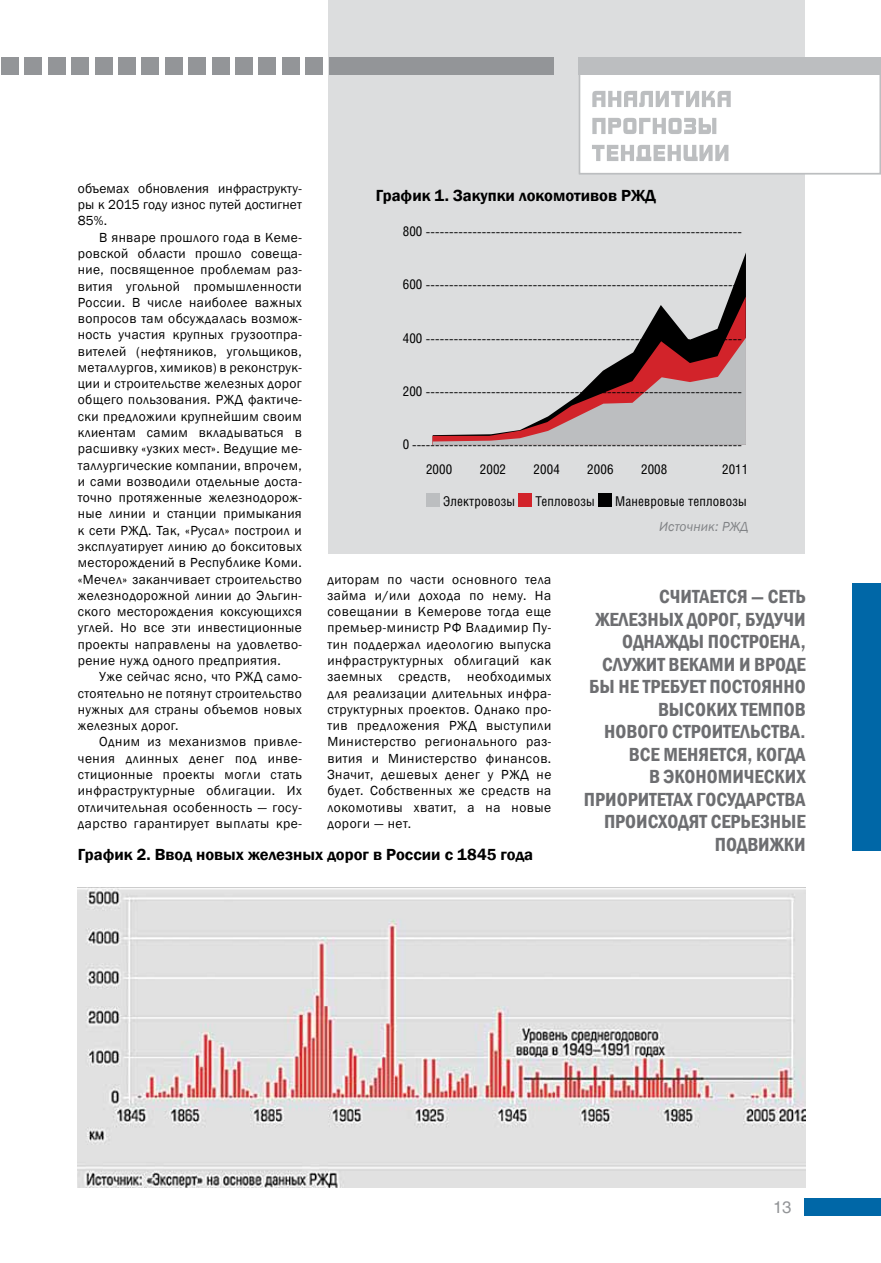
<style>
.page{position:relative;width:881px;height:1263px;background:#fff}
.page>*{position:absolute;margin:0;border:0;box-sizing:border-box;transform-origin:0 0}
.t1{font:600 condensed 19.5px/22.5px "Franklin Gothic";color:#6d6e71;text-align:right}
.t2{font:600 16.5px "Franklin Gothic";color:#000}
.t3{font:16.5px "Helios";color:#939598}
.t4{font:13.5px/16.4px "Franklin Gothic";letter-spacing:.03em;color:#000;text-align:justify}
.t5{font:13.5px "Helios Cond";letter-spacing:.01em;color:#000}
.t6{font:italic 13.5px "Franklin Gothic";letter-spacing:.01em;color:#808285}
</style>
<div class="page">
<div style="left:327px;top:0;width:477px;height:554px;background:#dcddde"></div>
<div style="left:579px;top:58px;width:300px;height:116px;background:#fff"></div>
<div style="left:578px;top:57px;width:302px;height:117px;border:2px solid #bcbec0"></div>
<div style="left:329px;top:58px;width:224px;height:17px;background:#939598"></div>
<div style="left:1px;top:58px;width:17px;height:17px;background:#939598"></div>
<div style="left:578px;top:58px;width:302px;height:17px;background:#bcbec0"></div>
<svg style="left:592px;top:145px;width:136px;height:16px"></svg>
<svg style="left:592px;top:118px;width:124px;height:16px"></svg>
<svg style="left:592px;top:91px;width:138px;height:16px"></svg>
<div style="left:804px;top:1198px;width:76px;height:17px;background:#0067a7"></div>
<div style="left:25px;top:58px;width:17px;height:17px;background:#939598"></div>
<div style="left:48px;top:58px;width:17px;height:17px;background:#939598"></div>
<div style="left:72px;top:58px;width:17px;height:17px;background:#939598"></div>
<div style="left:95px;top:58px;width:17px;height:17px;background:#939598"></div>
<div style="left:118px;top:58px;width:17px;height:17px;background:#939598"></div>
<div style="left:142px;top:58px;width:17px;height:17px;background:#939598"></div>
<div style="left:165px;top:58px;width:17px;height:17px;background:#939598"></div>
<div style="left:188px;top:58px;width:17px;height:17px;background:#939598"></div>
<div style="left:212px;top:58px;width:17px;height:17px;background:#939598"></div>
<div style="left:235px;top:58px;width:17px;height:17px;background:#939598"></div>
<div style="left:259px;top:58px;width:17px;height:17px;background:#939598"></div>
<div style="left:282px;top:58px;width:17px;height:17px;background:#939598"></div>
<div style="left:305px;top:58px;width:17px;height:17px;background:#939598"></div>
<div style="left:852px;top:583px;width:28px;height:267px;background:#0067a7"></div>
<img style="left:78px;top:887px;width:727px;height:300px">
<svg style="left:729px;top:255px;width:16px;height:42px"></svg>
<svg style="left:641px;top:297px;width:104px;height:41px"></svg>
<svg style="left:432px;top:338px;width:313px;height:107px"></svg>
<div style="left:426px;top:493px;width:13px;height:13px;background:#bcbec0"></div>
<div style="left:518px;top:493px;width:14px;height:13px;background:#d2232a"></div>
<div style="left:598px;top:493px;width:13px;height:13px;background:#000"></div>
<p class="t4" style="left:78px;top:180px;width:225px">объемах обновления инфраструкту&shy;ры к 2015 году износ путей достигнет 85%.</p>
<p class="t4" style="left:78px;top:229px;width:225px;text-indent:21px">В январе прошлого года в Кеме&shy;ровской области прошло совеща&shy;ние, посвященное проблемам раз&shy;вития угольной промышленности России. В числе наиболее важных вопросов там обсуждалась возмож&shy;ность участия крупных грузоотпра&shy;вителей (нефтяников, угольщиков, металлургов, химиков) в реконструк&shy;ции и строительстве железных дорог общего пользования. РЖД фактиче&shy;ски предложили крупнейшим своим клиентам самим вкладываться в расшивку «узких мест». Ведущие ме&shy;таллургические компании, впрочем, и сами возводили отдельные доста&shy;точно протяженные железнодорож&shy;ные линии и станции примыкания к сети РЖД. Так, «Русал» построил и эксплуатирует линию до бокситовых месторождений в Республике Коми. «Мечел» заканчивает строительство железнодорожной линии до Эльгин&shy;ского месторождения коксующихся углей. Но все эти инвестиционные проекты направлены на удовлетво&shy;рение нужд одного предприятия.</p>
<p class="t4" style="left:78px;top:669px;width:225px;text-indent:21px">Уже сейчас ясно, что РЖД само&shy;стоятельно не потянут строительство нужных для страны объемов новых железных дорог.</p>
<p class="t4" style="left:78px;top:734px;width:225px;text-indent:21px">Одним из механизмов привле&shy;чения длинных денег под инве&shy;стиционные проекты могли стать инфраструктурные облигации. Их отличительная особенность — госу&shy;дарство гарантирует выплаты кре-</p>
<p class="t2" style="left:375px;top:185px;width:281px">График 1. Закупки локомотивов РЖД</p>
<p class="t5" style="left:402px;top:223px;width:340px">800 --------------------------------------------------------------------</p>
<p class="t5" style="left:402px;top:276px;width:340px">600 --------------------------------------------------------------------</p>
<p class="t5" style="left:402px;top:330px;width:340px">400 --------------------------------------------------------------------</p>
<p class="t5" style="left:402px;top:383px;width:340px">200 --------------------------------------------------------------------</p>
<p class="t5" style="left:402px;top:436px;width:340px">0 -----------------------------------------------------------------------</p>
<p class="t5" style="left:426px;top:461px;width:28px">2000</p>
<p class="t5" style="left:479px;top:461px;width:28px">2002</p>
<p class="t5" style="left:533px;top:461px;width:28px">2004</p>
<p class="t5" style="left:587px;top:461px;width:28px">2006</p>
<p class="t5" style="left:640px;top:461px;width:28px">2008</p>
<p class="t5" style="left:721px;top:461px;width:28px">2011</p>
<p class="t5" style="left:443px;top:493px;width:73px">Электровозы</p>
<p class="t5" style="left:535px;top:493px;width:61px">Тепловозы</p>
<p class="t5" style="left:615px;top:493px;width:133px">Маневровые тепловозы</p>
<p class="t6" style="left:659px;top:518px;width:91px">Источник: РЖД</p>
<p class="t4" style="left:327px;top:571px;width:225px">диторам по части основного тела займа и/или дохода по нему. На совещании в Кемерове тогда еще премьер-министр РФ Владимир Пу&shy;тин поддержал идеологию выпуска инфраструктурных облигаций как заемных средств, необходимых для реализации длительных инфра&shy;структурных проектов. Однако про&shy;тив предложения РЖД выступили Министерство регионального раз&shy;вития и Министерство финансов.<br>Значит, дешевых денег у РЖД не будет. Собственных же средств на локомотивы хватит, а на новые дороги — нет.</p>
<p class="t2" style="left:78px;top:844px;width:456px">График 2. Ввод новых железных дорог в России с 1845 года</p>
<p class="t1" style="left:583px;top:585px;width:223px">Считается — сеть железных дорог, будучи однажды построена, служит веками и вроде бы не требует постоянно высоких темпов<br>нового строительства.<br>Все меняется, когда<br>в экономических приоритетах государства происходят серьезные подвижки</p>
<p class="t3" style="left:772px;top:1197px;width:20px">13</p>
</div>
